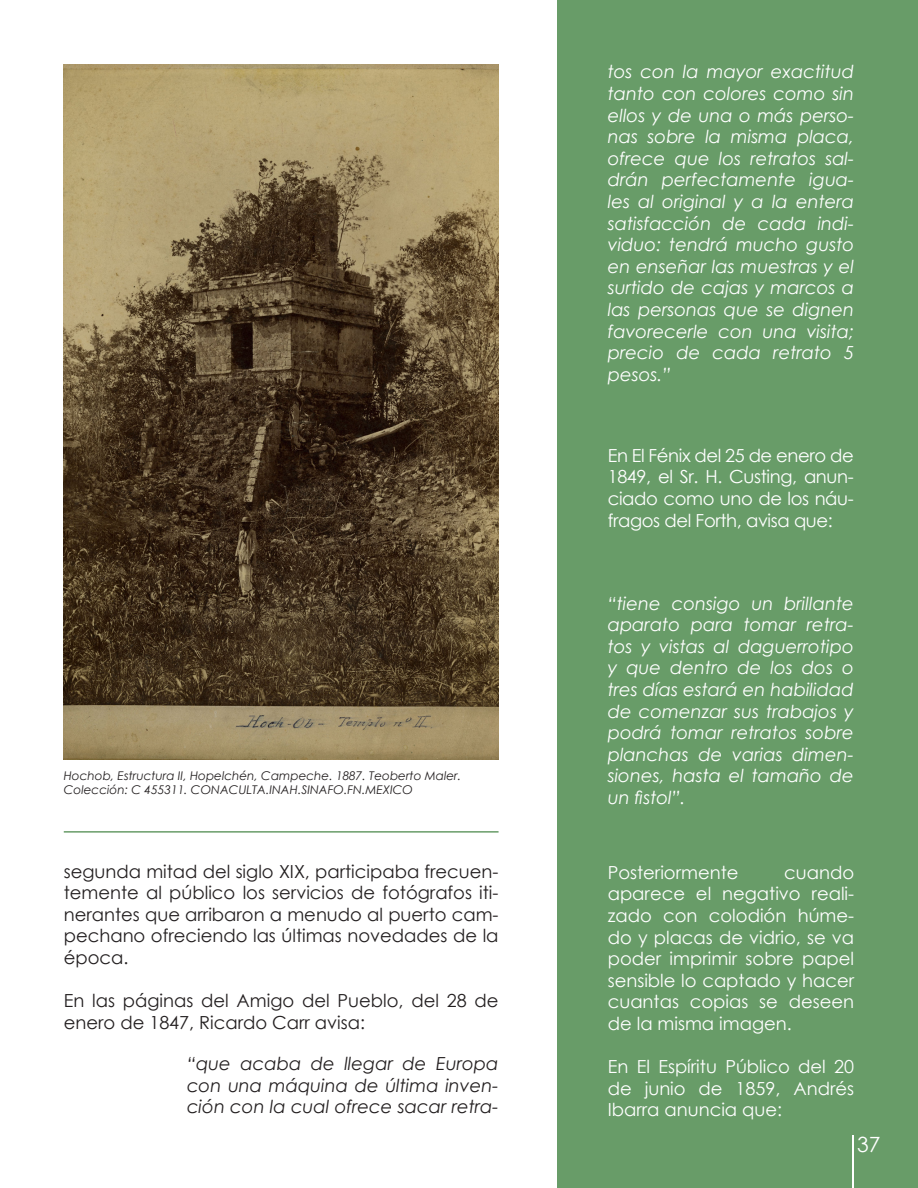
<style>
.page{position:relative;width:918px;height:1188px;background:#fff}
.page>*{position:absolute;margin:0;border:0;box-sizing:border-box;transform-origin:0 0}
.t1{font:21px "Century Gothic";color:#fff}
.t2{font:italic 18px/21.6px "Century Gothic";color:#fff;text-align:justify}
.t3{font:18px/21.6px "Century Gothic";color:#fff;text-align:justify}
.t4{font:18px/21.6px "Century Gothic";color:#231f20;text-align:justify}
.t5{font:italic 18px/21.6px "Century Gothic";color:#231f20;text-align:justify}
.t6{font:italic 12px "Century Gothic";color:#231f20}
</style>
<div class="page">
<div style="left:557px;top:0;width:361px;height:1188px;background:#689c68"></div>
<hr style="left:853px;top:1135px;width:1px;height:53px;background:#fff">
<img style="left:64px;top:64px;width:435px;height:695px">
<hr style="left:64px;top:831px;width:435px;height:2px;background:#689c68">
<p class="t6" style="left:64px;top:767px;width:399px">Hochob, Estructura II, Hopelchén, Campeche. 1887. Teoberto Maler.</p>
<p class="t6" style="left:64px;top:781px;width:351px">Colección: C 455311. CONACULTA.INAH.SINAFO.FN.MEXICO</p>
<p class="t4" style="left:64px;top:860px;width:436px">segunda mitad del siglo XIX, participaba frecuen&shy;temente al público los servicios de fotógrafos iti&shy;nerantes que arribaron a menudo al puerto cam&shy;pechano ofreciendo las últimas novedades de la época.</p>
<p class="t4" style="left:64px;top:990px;width:436px">En las páginas del Amigo del Pueblo, del 28 de enero de 1847, Ricardo Carr avisa:</p>
<p class="t5" style="left:187px;top:1052px;width:313px">“que acaba de llegar de Europa con una máquina de última inven&shy;ción con la cual ofrece sacar retra-</p>
<p class="t2" style="left:608px;top:61px;width:248px">tos con la mayor exactitud tanto con colores como sin ellos y de una o más perso&shy;nas sobre la misma placa, ofrece que los retratos sal&shy;drán perfectamente igua&shy;les al original y a la entera satisfacción de cada indi&shy;viduo: tendrá mucho gusto en enseñar las muestras y el surtido de cajas y marcos a las personas que se dignen favorecerle con una visita; precio de cada retrato 5 pesos.”</p>
<p class="t3" style="left:608px;top:444px;width:248px">En El Fénix del 25 de enero de 1849, el Sr. H. Custing, anun&shy;ciado como uno de los náu&shy;fragos del Forth, avisa que:</p>
<p class="t2" style="left:608px;top:592px;width:248px">“tiene consigo un brillante aparato para tomar retra&shy;tos y vistas al daguerrotipo y que dentro de los dos o tres días estará en habilidad de comenzar sus trabajos y podrá tomar retratos sobre planchas de varias dimen&shy;siones, hasta el tamaño de un fistol”.</p>
<p class="t3" style="left:608px;top:861px;width:132px">Posteriormente</p>
<p class="t3" style="left:608px;top:861px;width:248px;text-indent:176px">cuando aparece el negativo reali&shy;zado con colodión húme&shy;do y placas de vidrio, se va poder imprimir sobre papel sensible lo captado y hacer cuantas copias se deseen de la misma imagen.</p>
<p class="t3" style="left:608px;top:1056px;width:248px">En El Espíritu Público del 20 de junio de 1859, Andrés Ibarra anuncia que:</p>
<p class="t1" style="left:857px;top:1130px;width:25px">37</p>
</div>
